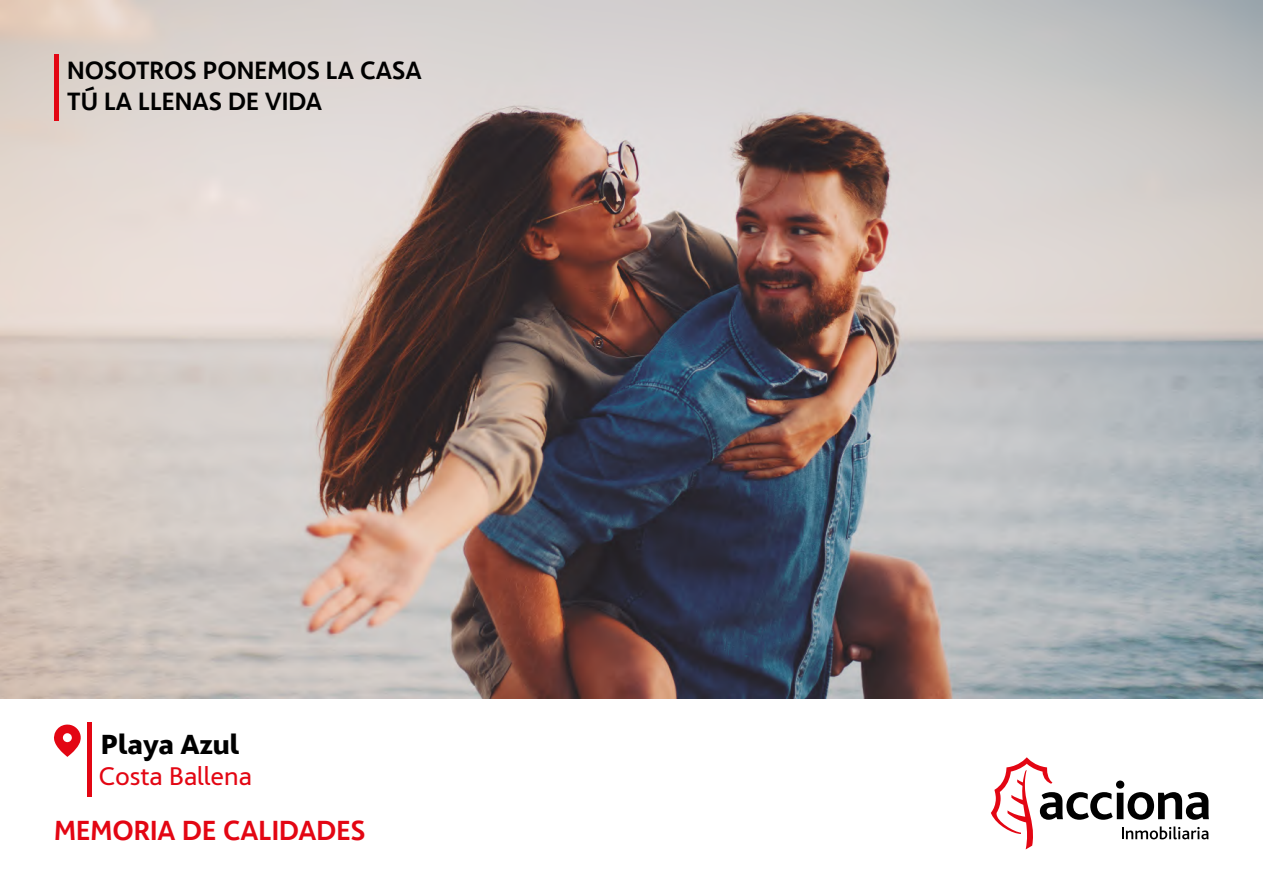
<style>
.page{position:relative;width:1263px;height:893px;background:#fff}
.page>*{position:absolute;margin:0;border:0;box-sizing:border-box;transform-origin:0 0}
.t1{font:700 28.5px "Acciona";color:#e30613}
.t2{font:800 28.5px "Acciona";color:#000}
.t3{font:27px "Acciona";color:#e30613}
.t4{font:700 25.8px/30.9px "Acciona";color:#000}
</style>
<div class="page">
<img style="left:0;top:0;width:1263px;height:698px">
<div style="left:54px;top:54px;width:5px;height:66px;background:#e30613"></div>
<svg style="left:991px;top:757px;width:218px;height:92px"></svg>
<svg style="left:54px;top:724px;width:27px;height:33px"></svg>
<div style="left:87px;top:723px;width:5px;height:74px;background:#e30613"></div>
<p class="t4" style="left:67px;top:53px;width:356px">NOSOTROS PONEMOS LA CASA<br>TÚ LA LLENAS DE VIDA</p>
<p class="t2" style="left:101px;top:720px;width:140px">Playa Azul</p>
<p class="t3" style="left:99px;top:755px;width:155px">Costa Ballena</p>
<p class="t1" style="left:54px;top:807px;width:313px">MEMORIA DE CALIDADES</p>
</div>
